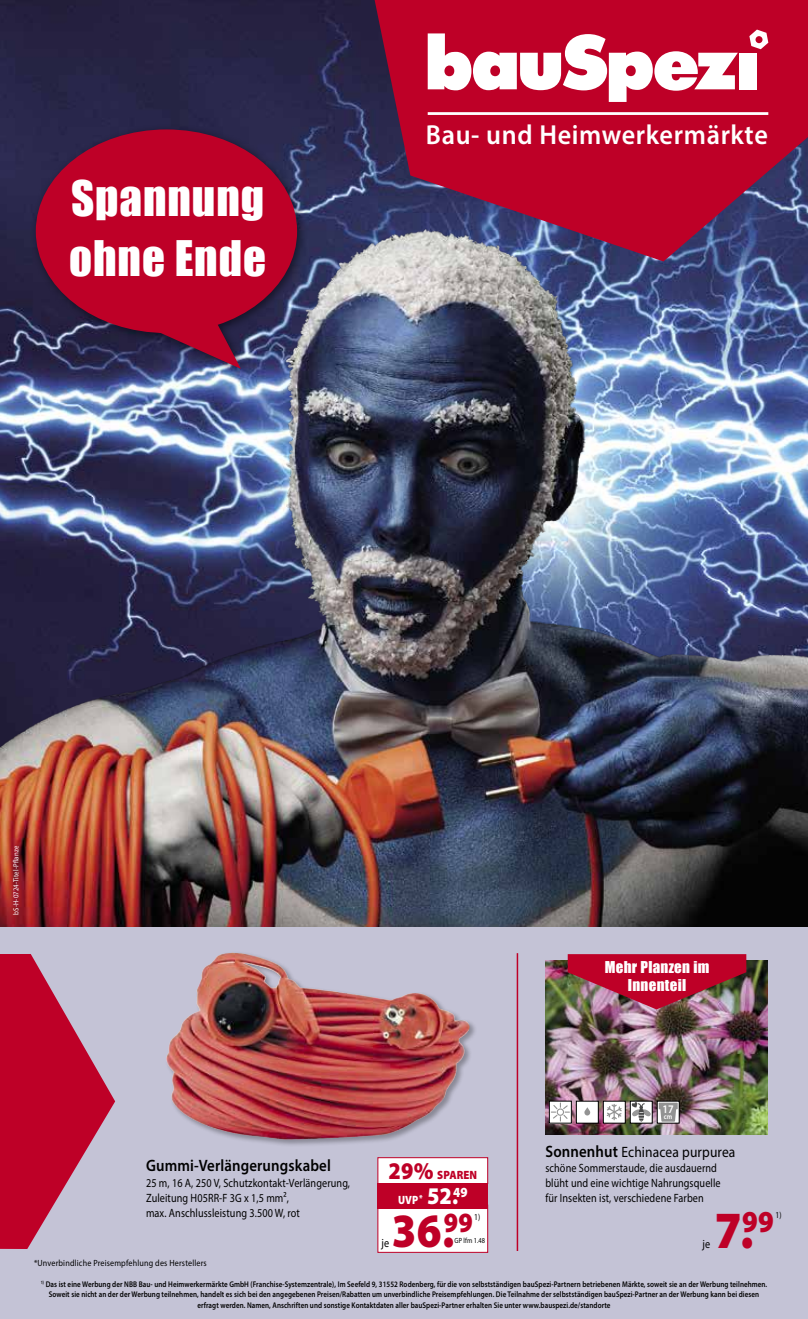
<style>
.page{position:relative;width:808px;height:1319px;background:#fff}
.page>*{position:absolute;margin:0;border:0;box-sizing:border-box;transform-origin:0 0}
.t1{font:900 52.5px "Myriad Pro";color:#be0027;scale:.9 1}
.t2{font:900 48px "Myriad Pro";color:#be0027;scale:.9 1}
.t3{font:45px/60px "Impact";letter-spacing:.02em;color:#fff}
.t4{font:600 27.6px "Myriad Pro";letter-spacing:.025em;color:#fff;scale:.95 1}
.t5{font:600 16.5px "Myriad Pro";letter-spacing:.01em;color:#000;scale:.9 1}
.t6{font:15px "Myriad Pro";letter-spacing:.01em;color:#000;scale:.9 1}
.t7{font:15px/18px "Impact";letter-spacing:.02em;color:#fff;text-align:center}
.t8{font:12px/15px "Myriad Pro";letter-spacing:.01em;color:#000;scale:.85 1}
.t9{font:900 12px "Myriad Pro";color:#fff;scale:.85 1}
.t10{font:900 12px "Myriad Pro";letter-spacing:.01em;color:#be0027;scale:.9 1}
.t11{font:600 11.7px "Myriad Pro";color:#fff;scale:.9 1}
.t12{font:9px "Myriad Pro";letter-spacing:.02em;color:#000;scale:.9 1}
.t13{font:9px "Myriad Pro";letter-spacing:.02em;color:#000;scale:.85 1}
.t14{font:600 8.25px/10.5px "Myriad Pro";letter-spacing:.01em;color:#000;text-align:center;scale:.85 1}
.t15{font:7.5px "Myriad Pro";letter-spacing:.02em;color:#fff;scale:.9 1}
.t16{font:7.5px "Myriad Pro";letter-spacing:.01em;color:#000;scale:.85 1}
.t17{font:600 7.2px "Myriad Pro";color:#fff;scale:.9 1}
.s1{font-weight:600;font-size:16.5px}
.s2{font-size:24px}
</style>
<div class="page">
<img style="left:0;top:0;width:375px;height:215px">
<img style="left:0;top:215px;width:808px;height:712px">
<div style="left:30px;top:123px;width:279px;height:256px;background:#000;opacity:.5"></div>
<div style="left:36px;top:129px;width:261px;height:204px;background:#be0027;border-radius:50%"></div>
<svg style="left:144px;top:315px;width:97px;height:54px"></svg>
<svg style="left:375px;top:0;width:433px;height:261px;background:#9d1840"></svg>
<svg style="left:749px;top:30px;width:19px;height:19px"></svg>
<svg style="left:428px;top:33px;width:310px;height:69px"></svg>
<div style="left:739px;top:53px;width:17px;height:36px;background:#fff"></div>
<hr style="left:428px;top:112px;width:340px;height:3px;background:#fff">
<div style="left:0;top:927px;width:808px;height:391px;background:#c4c3d6"></div>
<svg style="left:0;top:954px;width:115px;height:294px"></svg>
<img style="left:545px;top:960px;width:222px;height:174px">
<div style="left:549px;top:1100px;width:22px;height:23px;border:1px solid #000"></div>
<svg style="left:551px;top:1102px;width:19px;height:19px"></svg>
<div style="left:576px;top:1100px;width:22px;height:22px;background:#fff"></div>
<div style="left:576px;top:1100px;width:22px;height:23px;border:1px solid #000"></div>
<svg style="left:584px;top:1107px;width:6px;height:8px"></svg>
<div style="left:603px;top:1100px;width:22px;height:22px;background:#fff"></div>
<svg style="left:607px;top:1104px;width:15px;height:16px"></svg>
<div style="left:630px;top:1100px;width:22px;height:23px;border:1px solid #000"></div>
<svg style="left:630px;top:1101px;width:22px;height:20px"></svg>
<div style="left:657px;top:1100px;width:22px;height:23px;border:1px solid #000"></div>
<svg style="left:659px;top:1102px;width:19px;height:19px"></svg>
<hr style="left:517px;top:953px;width:1px;height:297px;background:#be0027">
<img style="left:568px;top:954px;width:178px;height:55px">
<div style="left:165px;top:951px;width:312px;height:195px;background:#000;opacity:.3"></div>
<img style="left:181px;top:952px;width:50px;height:75px">
<div style="left:377px;top:1157px;width:111px;height:26px;background:#fff;border:1px solid #be0027"></div>
<div style="left:377px;top:1204px;width:111px;height:48px;background:#fff"></div>
<div style="left:377px;top:1182px;width:111px;height:26px;background:#be0027"></div>
<h3 class="t3" style="left:69px;top:167px;width:198px">Spannung ohne Ende</h3>
<h3 class="t4" style="left:426px;top:117px;width:361px">Bau- und Heimwerkermärkte</h3>
<p class="t15" style="left:11px;top:914px;width:78px;rotate:-90deg">bS-H-0724-Titel-Pflanze</p>
<h3 class="t7" style="left:605px;top:957px;width:106px">Mehr Planzen im<br>Innenteil</h3>
<h3 class="t11" style="left:663px;top:1101px;width:14px">17</h3>
<p class="t17" style="left:664px;top:1112px;width:11px">cm</p>
<h3 class="t6" style="left:545px;top:1142px;width:213px"><span class="s1">Sonnenhut</span> Echinacea purpurea</h3>
<h3 class="t8" style="left:545px;top:1159px;width:208px">schöne Sommerstaude, die ausdauernd blüht und eine wichtige Nahrungsquelle für Insekten ist, verschiedene Farben</h3>
<h3 class="t8" style="left:702px;top:1235px;width:11px">je</h3>
<h3 class="t5" style="left:146px;top:1154px;width:207px">Gummi-Verlängerungskabel</h3>
<h3 class="t8" style="left:146px;top:1175px;width:242px">25 m, 16 A, 250 V, Schutzkontakt-Verlängerung,<br>Zuleitung H05RR-F 3G x 1,5 mm²,<br>max. Anschlussleistung 3.500 W, rot</h3>
<p class="t12" style="left:34px;top:1257px;width:193px">*Unverbindliche Preisempfehlung des Herstellers</p>
<h3 class="t10" style="left:388px;top:1166px;width:100px"><span class="s2">29%</span> SPAREN</h3>
<h3 class="t9" style="left:398px;top:1191px;width:83px">UVP<sup>*</sup> <span class="s2">52.</span><sup>49</sup></h3>
<h1 class="t1" style="left:715px;top:1194px;width:67px">7.<sup>99</sup></h1>
<p class="t13" style="left:474px;top:1210px;width:9px">1)</p>
<p class="t13" style="left:775px;top:1209px;width:9px">1)</p>
<h2 class="t2" style="left:392px;top:1197px;width:92px">36.<sup>99</sup></h2>
<p class="t16" style="left:455px;top:1235px;width:38px">GP lfm 1.48</p>
<p class="t14" style="left:41px;top:1278px;width:856px"><sup>1)</sup> Das ist eine Werbung der NBB Bau- und Heimwerkermärkte GmbH (Franchise-Systemzentrale), Im Seefeld 9, 31552 Rodenberg, für die von selbstständigen bauSpezi-Partnern betriebenen Märkte, soweit sie an der Werbung teilnehmen.<br>Soweit sie nicht an der der Werbung teilnehmen, handelt es sich bei den angegebenen Preisen/Rabatten um unverbindliche Preisempfehlungen. Die Teilnahme der selbstständigen bauSpezi-Partner an der Werbung kann bei diesen erfragt werden. Namen, Anschriften und sonstige Kontaktdaten aller bauSpezi-Partner erhalten Sie unter www.bauspezi.de/standorte</p>
<h3 class="t8" style="left:382px;top:1234px;width:11px">je</h3>
</div>
